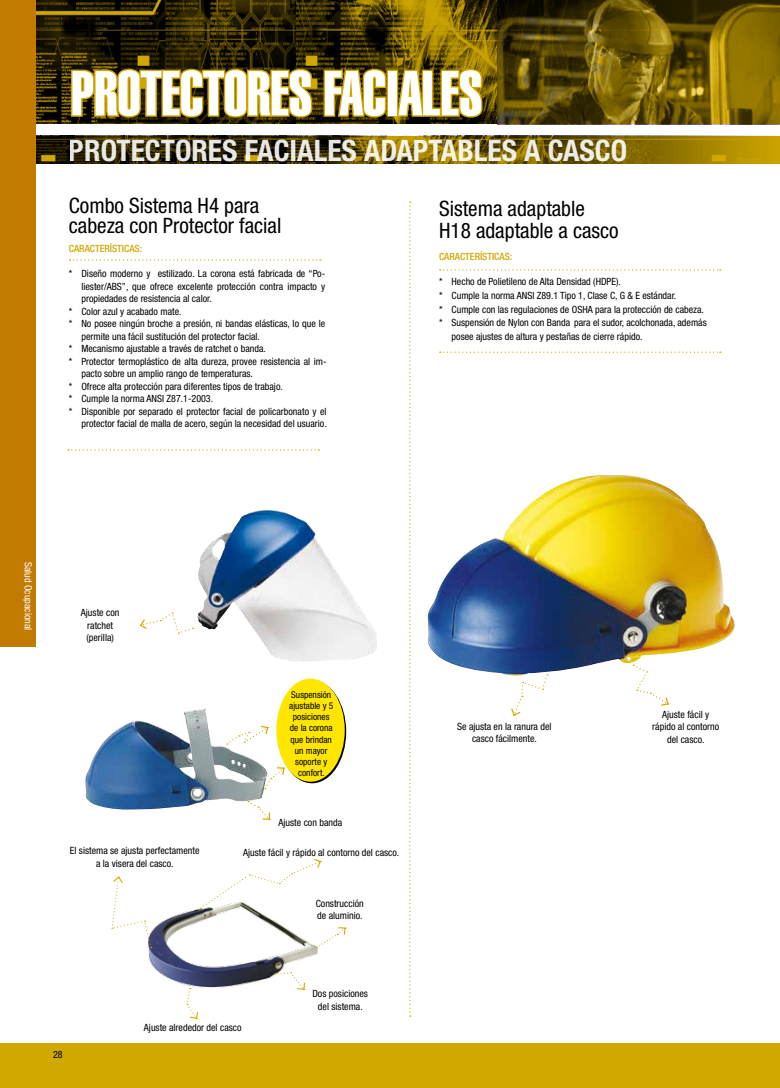
<style>
.page{position:relative;width:780px;height:1088px;background:#fff}
.page>*{position:absolute;margin:0;border:0;box-sizing:border-box;transform-origin:0 0}
.t1{font:62.25px "Helvetica Extra Compressed";color:#fff}
.t2{font:700 condensed 29.62px "Helvetica Neue LT Std";color:#fff}
.t3{font:condensed 21.25px/22.5px "Helvetica Neue LT Std";color:#000}
.t4{font:condensed 10px/12.5px "Helvetica Neue LT Std";color:#000;text-align:center}
.t5{font:500 condensed 10px "Helvetica Neue LT Std";color:#d1a800}
.t6{font:condensed 10px "Helvetica Neue LT Std";color:#fff}
.t7{font:condensed 9.38px/11.2px "Helvetica Neue LT Std";color:#000;text-align:center}
</style>
<div class="page">
<div style="left:0;top:1044px;width:780px;height:44px;background:#d1a800"></div>
<svg style="left:409px;top:202px;width:2px;height:815px"></svg>
<svg style="left:439px;top:269px;width:281px;height:2px"></svg>
<svg style="left:68px;top:449px;width:251px;height:1px"></svg>
<svg style="left:439px;top:352px;width:281px;height:1px"></svg>
<svg style="left:69px;top:259px;width:252px;height:1px"></svg>
<img style="left:197px;top:510px;width:180px;height:152px">
<img style="left:85px;top:708px;width:181px;height:102px">
<div style="left:276px;top:678px;width:69px;height:104px;background:#ffe600;border-radius:50%"></div>
<svg style="left:227px;top:725px;width:42px;height:19px"></svg>
<svg style="left:265px;top:766px;width:20px;height:23px"></svg>
<svg style="left:248px;top:801px;width:22px;height:19px"></svg>
<img style="left:427px;top:475px;width:308px;height:201px">
<svg style="left:633px;top:665px;width:36px;height:41px"></svg>
<svg style="left:510px;top:674px;width:38px;height:42px"></svg>
<svg style="left:140px;top:612px;width:54px;height:22px"></svg>
<img style="left:148px;top:909px;width:170px;height:81px">
<svg style="left:198px;top:858px;width:124px;height:52px"></svg>
<svg style="left:316px;top:926px;width:30px;height:22px"></svg>
<svg style="left:274px;top:972px;width:31px;height:18px"></svg>
<svg style="left:186px;top:988px;width:13px;height:32px"></svg>
<svg style="left:111px;top:876px;width:41px;height:72px"></svg>
<img style="left:36px;top:136px;width:744px;height:27px">
<img style="left:36px;top:0;width:718px;height:124px">
<svg style="left:70px;top:67px;width:244px;height:52px;background:#6d5800"></svg>
<svg style="left:322px;top:67px;width:66px;height:52px;background:#725b00"></svg>
<div style="left:386px;top:70px;width:12px;height:47px;border:3px solid #d1a800"></div>
<svg style="left:395px;top:67px;width:89px;height:52px;background:#816800"></svg>
<div style="left:0;top:0;width:36px;height:647px;background:#c37a00"></div>
<img style="left:498px;top:1px;width:282px;height:124px">
<h1 class="t1" style="left:71px;top:56px;width:412px">PROTECTORES FACIALES</h1>
<h2 class="t2" style="left:69px;top:133px;width:344px">PROTECTORES FACIALES ADAPTA</h2>
<h2 class="t2" style="left:457px;top:133px;width:107px">BLES ACASCO</h2>
<h3 class="t3" style="left:69px;top:195px;width:214px;line-height:20.6px">Combo Sistema H4 para cabeza con Protector facial</h3>
<p class="t5" style="left:69px;top:242px;width:75px">CARACTERÍSTICAS:</p>
<p class="t4" style="left:69px;top:267px;width:258px">* Diseño moderno y estilizado. La corona está fabricada de “Po-</p>
<p class="t4" style="left:81px;top:280px;width:245px">liester/ABS”, que ofrece excelente protección contra impacto y</p>
<p class="t4" style="left:81px;top:292px;width:132px">propiedades de resistencia al calor.</p>
<p class="t4" style="left:69px;top:305px;width:114px">* Color azul y acabado mate.</p>
<p class="t4" style="left:69px;top:317px;width:258px">* No posee ningún broche a presión, ni bandas elásticas, lo que le</p>
<p class="t4" style="left:81px;top:330px;width:180px">permite una fácil sustitución del protector facial.</p>
<p class="t4" style="left:69px;top:342px;width:198px">* Mecanismo ajustable a través de ratchet o banda.</p>
<p class="t4" style="left:69px;top:355px;width:259px">* Protector termoplástico de alta dureza, provee resistencia al im-</p>
<p class="t4" style="left:81px;top:367px;width:173px">pacto sobre un amplio rango de temperaturas.</p>
<p class="t4" style="left:69px;top:380px;width:215px">* Ofrece alta protección para diferentes tipos de trabajo.</p>
<p class="t4" style="left:69px;top:392px;width:146px">* Cumple la norma ANSI Z87.1-2003.</p>
<p class="t4" style="left:69px;top:405px;width:259px">* Disponible por separado el protector facial de policarbonato y el</p>
<p class="t4" style="left:81px;top:417px;width:247px">protector facial de malla de acero, según la necesidad del usuario.</p>
<h3 class="t3" style="left:439px;top:197px;width:181px">Sistema adaptable<br>H18 adaptable a casco</h3>
<p class="t5" style="left:439px;top:251px;width:75px">CARACTERÍSTICAS:</p>
<p class="t4" style="left:439px;top:275px;width:183px">* Hecho de Polietileno de Alta Densidad (HDPE).</p>
<p class="t4" style="left:439px;top:289px;width:239px">* Cumple la norma ANSI Z89.1 Tipo 1, Clase C, G &amp; E estándar.</p>
<p class="t4" style="left:439px;top:303px;width:266px">* Cumple con las regulaciones de OSHA para la protección de cabeza.</p>
<p class="t4" style="left:439px;top:316px;width:269px">* Suspensión de Nylon con Banda para el sudor, acolchonada, además</p>
<p class="t4" style="left:451px;top:330px;width:192px">posee ajustes de altura y pestañas de cierre rápido.</p>
<p class="t6" style="left:34px;top:562px;width:70px;rotate:90deg">Salud Ocupacional</p>
<p class="t4" style="left:81px;top:606px;width:40px">Ajuste con ratchet (perilla)</p>
<p class="t7" style="left:289px;top:688px;width:46px">Suspensión ajustable y 5 posiciones de la corona que brindan un mayor soporte y confort.</p>
<p class="t4" style="left:278px;top:816px;width:65px">Ajuste con banda</p>
<p class="t4" style="left:70px;top:844px;width:131px">El sistema se ajusta perfectamente a la visera del casco.</p>
<p class="t4" style="left:243px;top:846px;width:158px">Ajuste fácil y rápido al contorno del casco.</p>
<p class="t4" style="left:316px;top:897px;width:50px;text-align:left">Construcción de aluminio.</p>
<p class="t4" style="left:53px;top:1047px;width:11px">28</p>
<p class="t4" style="left:144px;top:1021px;width:99px">Ajuste alrededor del casco</p>
<p class="t4" style="left:312px;top:987px;width:57px">Dos posiciones del sistema.</p>
<p class="t4" style="left:457px;top:720px;width:96px">Se ajusta en la ranura del casco fácilmente.</p>
<p class="t4" style="left:652px;top:708px;width:68px">Ajuste fácil y rápido al contorno del casco.</p>
</div>
